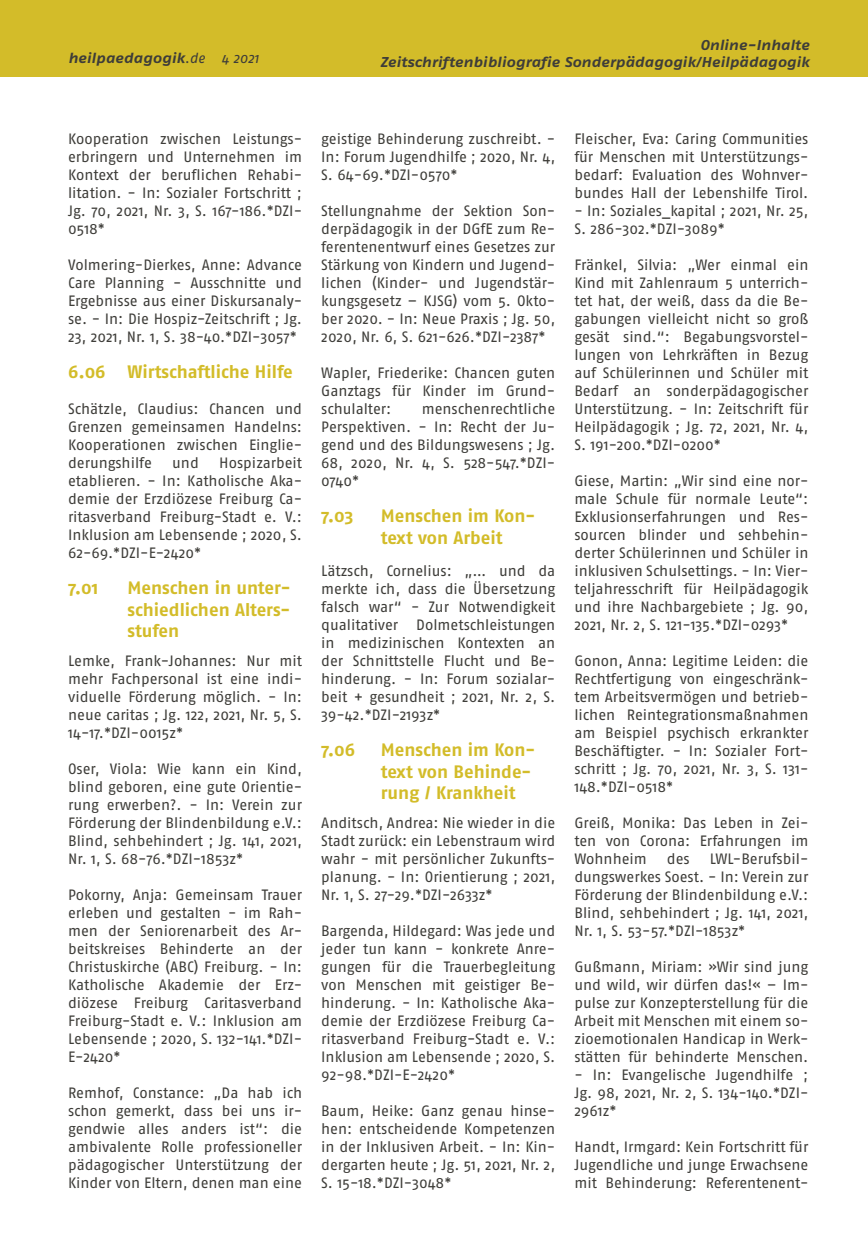
<style>
.page{position:relative;width:868px;height:1242px;background:#fff}
.page>*{position:absolute;margin:0;border:0;box-sizing:border-box;transform-origin:0 0}
.Head_gelb_klein{font:700 18px/21.6px "Fago No";letter-spacing:-.005em;color:#d3bc29}
.Text{font:15px/18px "Fago No";color:#3e3d39;text-align:justify}
.t1{font:italic 700 14.25px/17.1px "Fago Ex";color:#3e3d39;text-align:right}
.s1{font-family:"Fago No";font-weight:400}
</style>
<div class="page">
<div style="left:0;top:0;width:867px;height:77px;background:#d3bc29"></div>
<p class="t1" style="left:68px;top:49px;width:192px">heilpaedagogik<span class="s1">.de 4 2021</span></p>
<p class="t1" style="left:380px;top:36px;width:431px">Online-Inhalte<br>Zeitschriftenbibliografie Sonderpädagogik/Heilpädagogik</p>
<p class="Text" style="left:68px;top:130px;width:235px">Kooperation zwischen Leistungs&shy;erbringern und Unternehmen im Kontext der beruflichen Rehabi&shy;litation. - In: Sozialer Fortschritt ; Jg. 70, 2021, Nr. 3, S. 167-186.*DZI-0518*</p>
<p class="Text" style="left:68px;top:256px;width:235px">Volmering-Dierkes, Anne: Advance Care Planning - Ausschnitte und Ergebnisse aus einer Diskursanaly&shy;se. - In: Die Hospiz-Zeitschrift ; Jg.<br>23, 2021, Nr. 1, S. 38-40.*DZI-3057*</p>
<p class="Head_gelb_klein" style="left:68px;top:361px;width:226px">6.06 Wirtschaftliche Hilfe</p>
<p class="Text" style="left:68px;top:400px;width:235px">Schätzle, Claudius: Chancen und Grenzen gemeinsamen Handelns:<br>Kooperationen zwischen Einglie&shy;derungshilfe</p>
<p class="Text" style="left:68px;top:454px;width:235px;text-indent:151px">Hospizarbeit etablieren. - In: Katholische Aka&shy;demie der Erzdiözese Freiburg Ca&shy;ritasverband Freiburg-Stadt e. V.:<br>Inklusion am Lebensende ; 2020, S.<br>62-69.*DZI-E-2420*</p>
<p class="Head_gelb_klein" style="left:68px;top:577px;width:32px">7.01</p>
<p class="Head_gelb_klein" style="left:128px;top:577px;width:164px;text-align:justify">Menschen in unter&shy;schiedlichen Alters&shy;stufen</p>
<p class="Text" style="left:68px;top:652px;width:235px">Lemke, Frank-Johannes: Nur mit mehr Fachpersonal ist eine indi&shy;viduelle Förderung möglich. - In: neue caritas ; Jg. 122, 2021, Nr. 5, S.<br>14-17.*DZI-0015z*</p>
<p class="Text" style="left:68px;top:760px;width:235px">Oser, Viola: Wie kann ein Kind, blind geboren, eine gute Orientie&shy;rung erwerben?. - In: Verein zur Förderung der Blindenbildung e.V.:<br>Blind, sehbehindert ; Jg. 141, 2021, Nr. 1, S. 68-76.*DZI-1853z*</p>
<p class="Text" style="left:68px;top:886px;width:235px">Pokorny, Anja: Gemeinsam Trauer erleben und gestalten - im Rah&shy;men der Seniorenarbeit des Ar&shy;beitskreises Behinderte an der Christuskirche (ABC) Freiburg. - In:<br>Katholische Akademie der Erz&shy;diözese Freiburg Caritasverband Freiburg-Stadt e. V.: Inklusion am Lebensende ; 2020, S. 132-141.*DZI-E-2420*</p>
<p class="Text" style="left:68px;top:1084px;width:235px">Remhof, Constance: „Da hab ich schon gemerkt, dass bei uns ir&shy;gendwie alles anders ist“: die ambivalente Rolle professioneller pädagogischer Unterstützung der Kinder von Eltern, denen man eine</p>
<p class="Text" style="left:172px;top:454px;width:28px">und</p>
<p class="Text" style="left:321px;top:130px;width:235px">geistige Behinderung zuschreibt. - In: Forum Jugendhilfe ; 2020, Nr. 4, S. 64-69.*DZI-0570*</p>
<p class="Text" style="left:321px;top:202px;width:235px">Stellungnahme der Sektion Son&shy;derpädagogik in der DGfE zum Re&shy;ferentenentwurf eines Gesetzes zur Stärkung von Kindern und Jugend&shy;lichen (Kinder- und Jugendstär&shy;kungsgesetz – KJSG) vom 5. Okto&shy;ber 2020. - In: Neue Praxis ; Jg. 50, 2020, Nr. 6, S. 621-626.*DZI-2387*</p>
<p class="Text" style="left:321px;top:364px;width:235px">Wapler, Friederike: Chancen guten Ganztags für Kinder im Grund&shy;schulalter:</p>
<p class="Text" style="left:321px;top:400px;width:235px;text-indent:100px">menschenrechtliche Perspektiven. - In: Recht der Ju&shy;gend und des Bildungswesens ; Jg.<br>68, 2020, Nr. 4, S. 528-547.*DZI-0740*</p>
<p class="Head_gelb_klein" style="left:321px;top:505px;width:34px">7.03</p>
<p class="Head_gelb_klein" style="left:381px;top:505px;width:156px">Menschen im Kon&shy;text von Arbeit</p>
<p class="Text" style="left:321px;top:562px;width:236px">Lätzsch, Cornelius: „… und da merkte ich, dass die Übersetzung falsch war“ - Zur Notwendigkeit qualitativer Dolmetschleistungen in medizinischen Kontexten an der Schnittstelle Flucht und Be&shy;hinderung. - In: Forum sozialar&shy;beit + gesundheit ; 2021, Nr. 2, S.<br>39-42.*DZI-2193z*</p>
<p class="Head_gelb_klein" style="left:321px;top:739px;width:36px">7.06</p>
<p class="Head_gelb_klein" style="left:381px;top:739px;width:156px">Menschen im Kon&shy;text von Behinde&shy;rung / Krankheit</p>
<p class="Text" style="left:321px;top:814px;width:235px">Anditsch, Andrea: Nie wieder in die Stadt zurück: ein Lebenstraum wird wahr - mit persönlicher Zukunfts&shy;planung. - In: Orientierung ; 2021, Nr. 1, S. 27-29.*DZI-2633z*</p>
<p class="Text" style="left:321px;top:922px;width:235px">Bargenda, Hildegard: Was jede und jeder tun kann - konkrete Anre&shy;gungen für die Trauerbegleitung von Menschen mit geistiger Be&shy;hinderung. - In: Katholische Aka&shy;demie der Erzdiözese Freiburg Ca&shy;ritasverband Freiburg-Stadt e. V.:<br>Inklusion am Lebensende ; 2020, S.<br>92-98.*DZI-E-2420*</p>
<p class="Text" style="left:321px;top:1102px;width:235px">Baum, Heike: Ganz genau hinse&shy;hen: entscheidende Kompetenzen in der Inklusiven Arbeit. - In: Kin&shy;dergarten heute ; Jg. 51, 2021, Nr. 2, S. 15-18.*DZI-3048*</p>
<p class="Text" style="left:574px;top:130px;width:235px">Fleischer, Eva: Caring Communities für Menschen mit Unterstützungs&shy;bedarf: Evaluation des Wohnver&shy;bundes Hall der Lebenshilfe Tirol.</p>
<p class="Text" style="left:574px;top:202px;width:235px">- In: Soziales_kapital ; 2021, Nr. 25,<br>S. 286-302.*DZI-3089*</p>
<p class="Text" style="left:574px;top:256px;width:235px">Fränkel, Silvia: „Wer einmal ein Kind mit Zahlenraum 5 unterrich&shy;tet hat, der weiß, dass da die Be&shy;gabungen vielleicht nicht so groß gesät sind.“: Begabungsvorstel&shy;lungen von Lehrkräften in Bezug auf Schülerinnen und Schüler mit Bedarf an sonderpädagogischer Unterstützung. - In: Zeitschrift für Heilpädagogik ; Jg. 72, 2021, Nr. 4, S. 191-200.*DZI-0200*</p>
<p class="Text" style="left:574px;top:472px;width:236px">Giese, Martin: „Wir sind eine nor&shy;male Schule für normale Leute“:<br>Exklusionserfahrungen und Res&shy;sourcen blinder und sehbehin&shy;derter Schülerinnen und Schüler in inklusiven Schulsettings. - In: Vier&shy;teljahresschrift für Heilpädagogik und ihre Nachbargebiete ; Jg. 90, 2021, Nr. 2, S. 121-135.*DZI-0293*</p>
<p class="Text" style="left:574px;top:652px;width:235px">Gonon, Anna: Legitime Leiden: die Rechtfertigung von eingeschränk&shy;tem Arbeitsvermögen und betrieb&shy;lichen Reintegrationsmaßnahmen am Beispiel psychisch erkrankter Beschäftigter. - In: Sozialer Fort&shy;schritt ; Jg. 70, 2021, Nr. 3, S. 131- 148.*DZI-0518*</p>
<p class="Text" style="left:574px;top:814px;width:235px">Greiß, Monika: Das Leben in Zei&shy;ten von Corona: Erfahrungen im Wohnheim</p>
<p class="Text" style="left:574px;top:850px;width:235px;text-indent:135px">LWL-Berufsbil&shy;dungswerkes Soest. - In: Verein zur Förderung der Blindenbildung e.V.:<br>Blind, sehbehindert ; Jg. 141, 2021, Nr. 1, S. 53-57.*DZI-1853z*</p>
<p class="Text" style="left:574px;top:958px;width:235px">Gußmann, Miriam: »Wir sind jung und wild, wir dürfen das!« – Im&shy;pulse zur Konzepterstellung für die Arbeit mit Menschen mit einem so&shy;zioemotionalen Handicap in Werk&shy;stätten für behinderte Menschen.</p>
<p class="Text" style="left:574px;top:1066px;width:235px">- In: Evangelische Jugendhilfe ; Jg. 98, 2021, Nr. 2, S. 134-140.*DZI-2961z*</p>
<p class="Text" style="left:574px;top:1138px;width:235px">Handt, Irmgard: Kein Fortschritt für Jugendliche und junge Erwachsene mit Behinderung: Referentenent-</p>
<p class="Text" style="left:666px;top:850px;width:24px">des</p>
</div>
